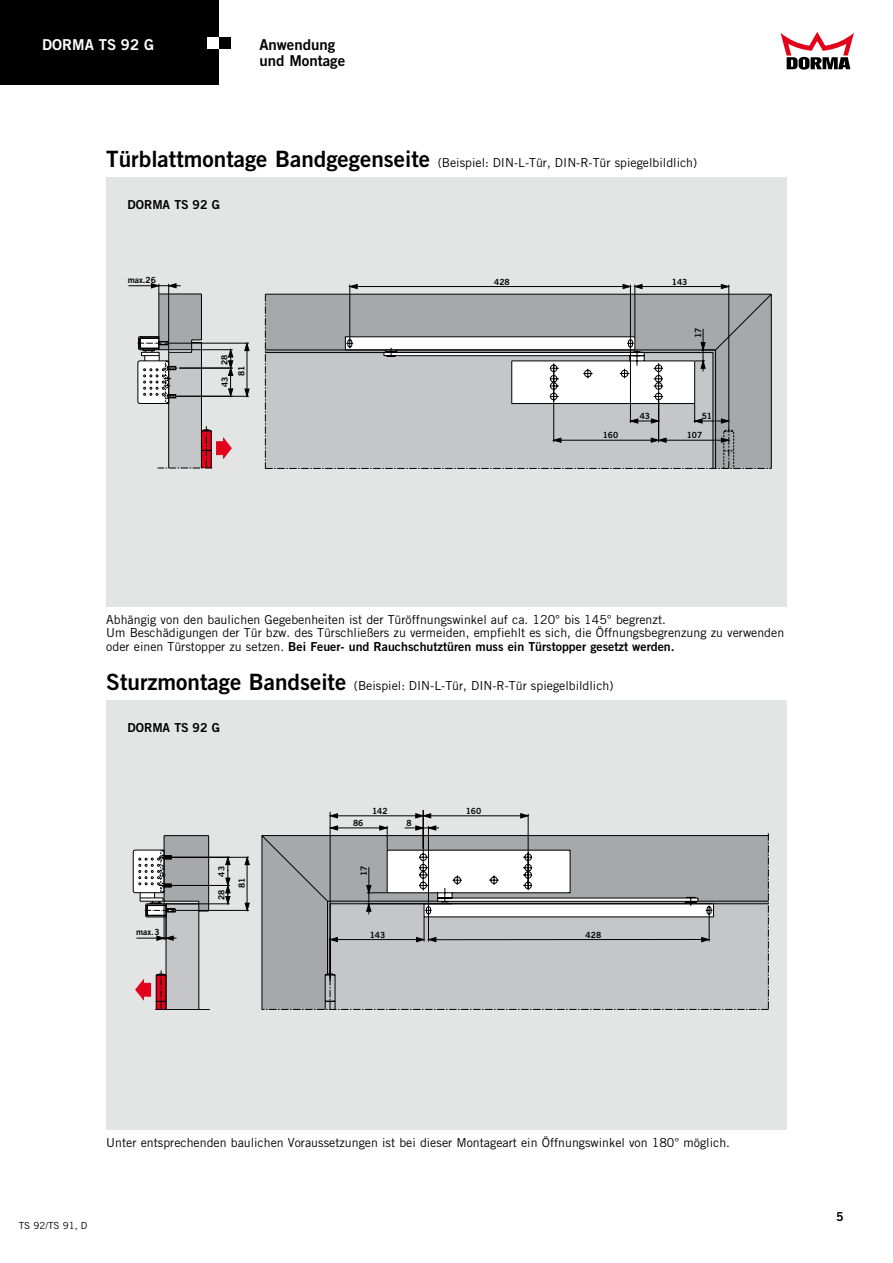
<style>
.page{position:relative;width:893px;height:1263px;background:#fff}
.page>*{position:absolute;margin:0;border:0;box-sizing:border-box;transform-origin:0 0}
.t1{font:15px/16.5px "Trade Gothic Bold Two";color:#000}
.t2{font:15px "Trade Gothic Bold Two";color:#fff}
.t3{font:12.3px/13.8px "Trade Gothic";color:#000}
.t4{font:12.3px "Trade Gothic Bold Two";color:#000}
.t5{font:9.75px "Trade Gothic";color:#000}
.t6{font:8.55px "Trade Gothic Bold Two";color:#000}
.s1{font-family:"Trade Gothic Bold Two";font-size:22.5px}
.s2{font-family:"Trade Gothic"}
</style>
<div class="page">
<div style="left:106px;top:701px;width:681px;height:429px;background:#e3e4e4"></div>
<div style="left:106px;top:178px;width:681px;height:429px;background:#e3e4e4"></div>
<svg style="left:780px;top:32px;width:74px;height:38px"></svg>
<hr style="left:771px;top:294px;width:1px;height:174px;background:#000">
<hr style="left:128px;top:285px;width:30px;height:1px;background:#000">
<hr style="left:178px;top:396px;width:71px;height:1px;background:#000">
<hr style="left:168px;top:343px;width:81px;height:1px;background:#000">
<svg style="left:245px;top:343px;width:4px;height:53px"></svg>
<svg style="left:265px;top:284px;width:506px;height:185px;background:#b3b4b6"></svg>
<svg style="left:137px;top:284px;width:96px;height:185px"></svg>
<svg style="left:261px;top:811px;width:269px;height:199px"></svg>
<hr style="left:381px;top:815px;width:41px;height:1px;background:#000">
<hr style="left:332px;top:815px;width:49px;height:1px;background:#000">
<hr style="left:423px;top:810px;width:1px;height:38px;background:#000">
<hr style="left:528px;top:814px;width:1px;height:38px;background:#000">
<hr style="left:425px;top:815px;width:49px;height:1px;background:#000">
<hr style="left:474px;top:815px;width:53px;height:1px;background:#000">
<hr style="left:155px;top:1009px;width:55px;height:1px;background:#000">
<hr style="left:164px;top:835px;width:45px;height:1px;background:#000">
<hr style="left:166px;top:903px;width:64px;height:1px;background:#000">
<hr style="left:172px;top:885px;width:58px;height:1px;background:#000">
<hr style="left:172px;top:857px;width:77px;height:1px;background:#000">
<hr style="left:175px;top:910px;width:74px;height:1px;background:#000">
<svg style="left:245px;top:857px;width:4px;height:53px"></svg>
<svg style="left:226px;top:858px;width:4px;height:46px"></svg>
<svg style="left:330px;top:814px;width:7px;height:4px"></svg>
<svg style="left:416px;top:814px;width:15px;height:4px"></svg>
<svg style="left:521px;top:814px;width:7px;height:4px"></svg>
<svg style="left:262px;top:826px;width:507px;height:184px;background:#b8b9bb"></svg>
<svg style="left:133px;top:836px;width:76px;height:174px"></svg>
<div style="left:0;top:0;width:219px;height:85px;background:#000"></div>
<div style="left:219px;top:37px;width:12px;height:11px;background:#000"></div>
<div style="left:207px;top:37px;width:12px;height:11px;background:#fff"></div>
<p class="t2" style="left:42px;top:35px;width:114px">DORMA TS 92 G</p>
<p class="t1" style="left:259px;top:36px;width:87px">Anwendung und Montage</p>
<p class="t3" style="left:106px;top:156px;width:592px"><span class="s1">Türblattmontage Bandgegenseite</span> (Beispiel: DIN-L-Tür, DIN-R-Tür spiegelbildlich)</p>
<p class="t4" style="left:128px;top:197px;width:94px">DORMA TS 92 G</p>
<p class="t6" style="left:128px;top:274px;width:30px">max.26</p>
<p class="t6" style="left:219px;top:365px;width:12px;rotate:-90deg">28</p>
<p class="t6" style="left:219px;top:387px;width:12px;rotate:-90deg">43</p>
<p class="t6" style="left:236px;top:376px;width:12px;rotate:-90deg">81</p>
<p class="t6" style="left:494px;top:276px;width:17px">428</p>
<p class="t6" style="left:672px;top:276px;width:17px">143</p>
<p class="t6" style="left:693px;top:338px;width:12px;rotate:-90deg">17</p>
<p class="t6" style="left:640px;top:411px;width:12px">43</p>
<p class="t6" style="left:702px;top:411px;width:12px">51</p>
<p class="t6" style="left:603px;top:430px;width:17px">160</p>
<p class="t6" style="left:687px;top:430px;width:17px">107</p>
<p class="t3" style="left:106px;top:612px;width:679px">Abhängig von den baulichen Gegebenheiten ist der Türöffnungswinkel auf ca. 120° bis 145° begrenzt.<br>Um Beschädigungen der Tür bzw. des Türschließers zu vermeiden, empfiehlt es sich, die Öffnungsbegrenzung zu verwenden</p>
<p class="t4" style="left:106px;top:639px;width:570px"><span class="s2">oder einen Türstopper zu setzen.</span> Bei Feuer- und Rauchschutztüren muss ein Türstopper gesetzt werden.</p>
<p class="t3" style="left:106px;top:679px;width:509px"><span class="s1">Sturzmontage Bandseite</span> (Beispiel: DIN-L-Tür, DIN-R-Tür spiegelbildlich)</p>
<p class="t4" style="left:128px;top:720px;width:94px">DORMA TS 92 G</p>
<p class="t6" style="left:136px;top:926px;width:25px">max.3</p>
<p class="t6" style="left:216px;top:876px;width:12px;rotate:-90deg">43</p>
<p class="t6" style="left:216px;top:900px;width:12px;rotate:-90deg">28</p>
<p class="t6" style="left:236px;top:888px;width:12px;rotate:-90deg">81</p>
<p class="t6" style="left:353px;top:817px;width:12px">86</p>
<p class="t6" style="left:372px;top:805px;width:17px">142</p>
<p class="t6" style="left:466px;top:805px;width:17px">160</p>
<p class="t6" style="left:407px;top:817px;width:7px">8</p>
<p class="t6" style="left:359px;top:876px;width:12px;rotate:-90deg">17</p>
<p class="t6" style="left:370px;top:929px;width:17px">143</p>
<p class="t6" style="left:586px;top:929px;width:17px">428</p>
<p class="t3" style="left:106px;top:1135px;width:625px">Unter entsprechenden baulichen Voraussetzungen ist bei dieser Montageart ein Öffnungswinkel von 180° möglich.</p>
<p class="t5" style="left:19px;top:1220px;width:70px">TS 92/TS 91, D</p>
<p class="t4" style="left:836px;top:1209px;width:9px">5</p>
</div>
